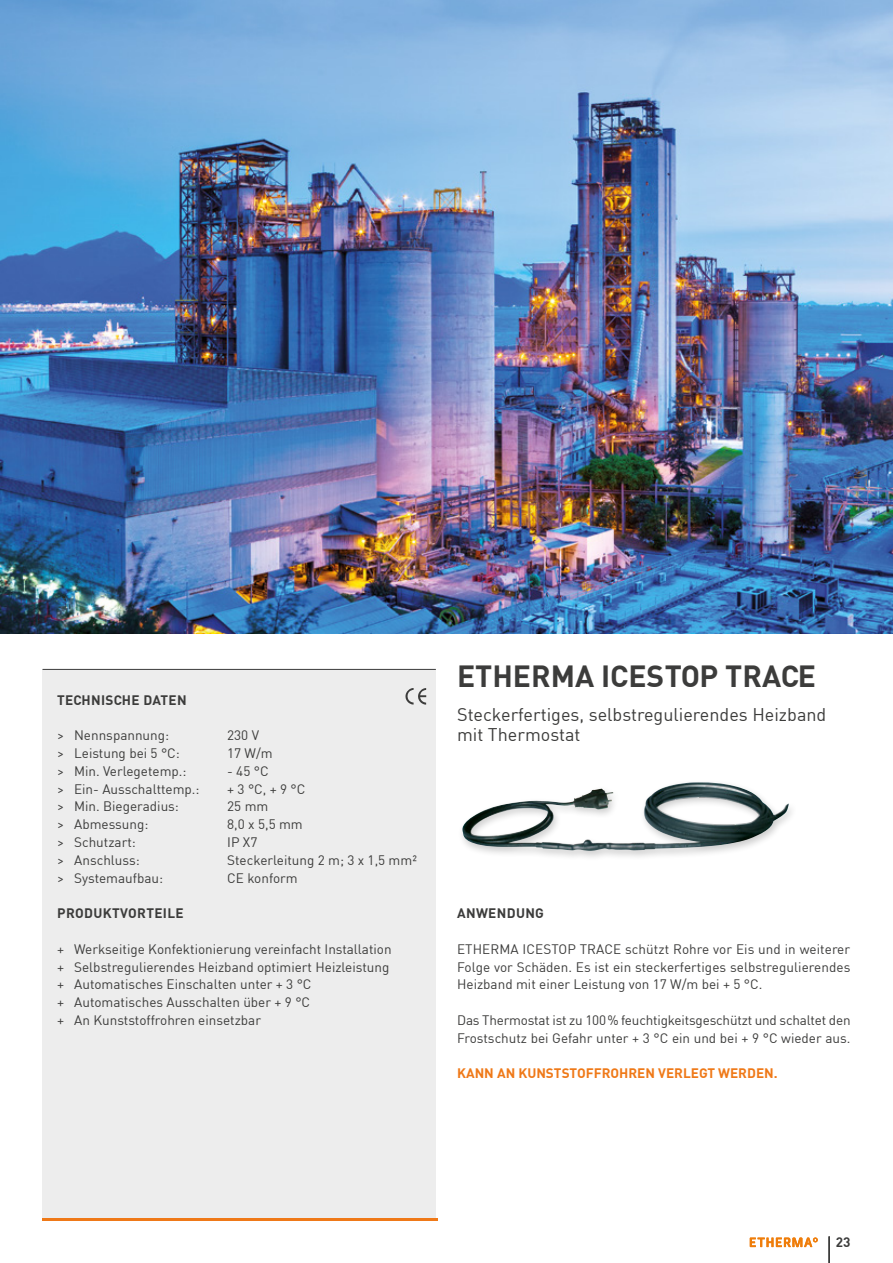
<style>
.page{position:relative;width:893px;height:1263px;background:#fff}
.page>*{position:absolute;margin:0;border:0;box-sizing:border-box;transform-origin:0 0}
.t1{font:700 30px "DIN";color:#3c3c3b}
.t2{font:18px/19.5px "DIN";color:#3c3c3b}
.t3{font:13.5px/17.9px "DIN";color:#3c3c3b}
.t4{font:700 13.5px "DIN";letter-spacing:.025em;color:#3c3c3b}
.t5{font:700 13.5px "DIN";color:#ef7918}
</style>
<div class="page">
<div style="left:43px;top:669px;width:393px;height:552px;background:#ededed"></div>
<svg style="left:405px;top:688px;width:21px;height:17px"></svg>
<hr style="left:43px;top:669px;width:393px;height:1px;background:#3c3c3b">
<hr style="left:43px;top:1219px;width:395px;height:2px;background:#ef7918">
<hr style="left:828px;top:1236px;width:2px;height:27px;background:#3c3c3b">
<svg style="left:750px;top:1237px;width:68px;height:10px"></svg>
<div style="left:458px;top:779px;width:339px;height:82px;background:#000;opacity:.2"></div>
<img style="left:459px;top:782px;width:242px;height:69px">
<img style="left:0;top:0;width:893px;height:633px">
<p class="t4" style="left:57px;top:691px;width:131px">TECHNISCHE DATEN</p>
<p class="t3" style="left:57px;top:726px;width:114px">&gt; Nennspannung:</p>
<p class="t3" style="left:227px;top:726px;width:33px">230 V</p>
<p class="t3" style="left:57px;top:744px;width:124px">&gt; Leistung bei 5 °C:</p>
<p class="t3" style="left:227px;top:744px;width:47px">17 W/m</p>
<p class="t3" style="left:57px;top:762px;width:131px">&gt; Min. Verlegetemp.:</p>
<p class="t3" style="left:227px;top:762px;width:43px">- 45 °C</p>
<p class="t3" style="left:57px;top:779px;width:144px">&gt; Ein- Ausschalttemp.:</p>
<p class="t3" style="left:227px;top:779px;width:80px">+ 3 °C, + 9 °C</p>
<p class="t3" style="left:57px;top:797px;width:123px">&gt; Min. Biegeradius:</p>
<p class="t3" style="left:227px;top:797px;width:43px">25 mm</p>
<p class="t3" style="left:57px;top:815px;width:93px">&gt; Abmessung:</p>
<p class="t3" style="left:227px;top:815px;width:77px">8,0 x 5,5 mm</p>
<p class="t3" style="left:57px;top:833px;width:80px">&gt; Schutzart:</p>
<p class="t3" style="left:227px;top:833px;width:32px">IP X7</p>
<p class="t3" style="left:57px;top:851px;width:84px">&gt; Anschluss:</p>
<p class="t3" style="left:227px;top:851px;width:191px">Steckerleitung 2 m; 3 x 1,5 mm²</p>
<p class="t3" style="left:57px;top:868px;width:107px">&gt; Systemaufbau:</p>
<p class="t3" style="left:227px;top:868px;width:72px">CE konform</p>
<p class="t4" style="left:57px;top:904px;width:128px">PRODUKTVORTEILE</p>
<p class="t3" style="left:57px;top:940px;width:336px">+ Werkseitige Konfektionierung vereinfacht Installation + Selbstregulierendes Heizband optimiert Heizleistung + Automatisches Einschalten unter + 3 °C<br>+ Automatisches Ausschalten über + 9 °C<br>+ An Kunststoffrohren einsetzbar</p>
<h1 class="t1" style="left:457px;top:656px;width:360px">ETHERMA ICESTOP TRACE</h1>
<h2 class="t2" style="left:457px;top:705px;width:371px">Steckerfertiges, selbstregulierendes Heizband mit Thermostat</h2>
<p class="t4" style="left:457px;top:904px;width:88px">ANWENDUNG</p>
<p class="t3" style="left:457px;top:940px;width:395px;text-align:justify">ETHERMA ICESTOP TRACE schützt Rohre vor Eis und in weiterer Folge vor Schäden. Es ist ein steckerfertiges selbstregulierendes Heizband mit einer Leistung von 17 W/m bei + 5 °C.</p>
<p class="t3" style="left:457px;top:1011px;width:395px">Das Thermostat ist zu 100% feuchtigkeitsgeschützt und schaltet den<br>Frostschutz bei Gefahr unter + 3 °C ein und bei + 9 °C wieder aus.</p>
<p class="t5" style="left:457px;top:1065px;width:322px">KANN AN KUNSTSTOFFROHREN VERLEGT WERDEN.</p>
<p class="t4" style="left:836px;top:1233px;width:16px">23</p>
</div>
